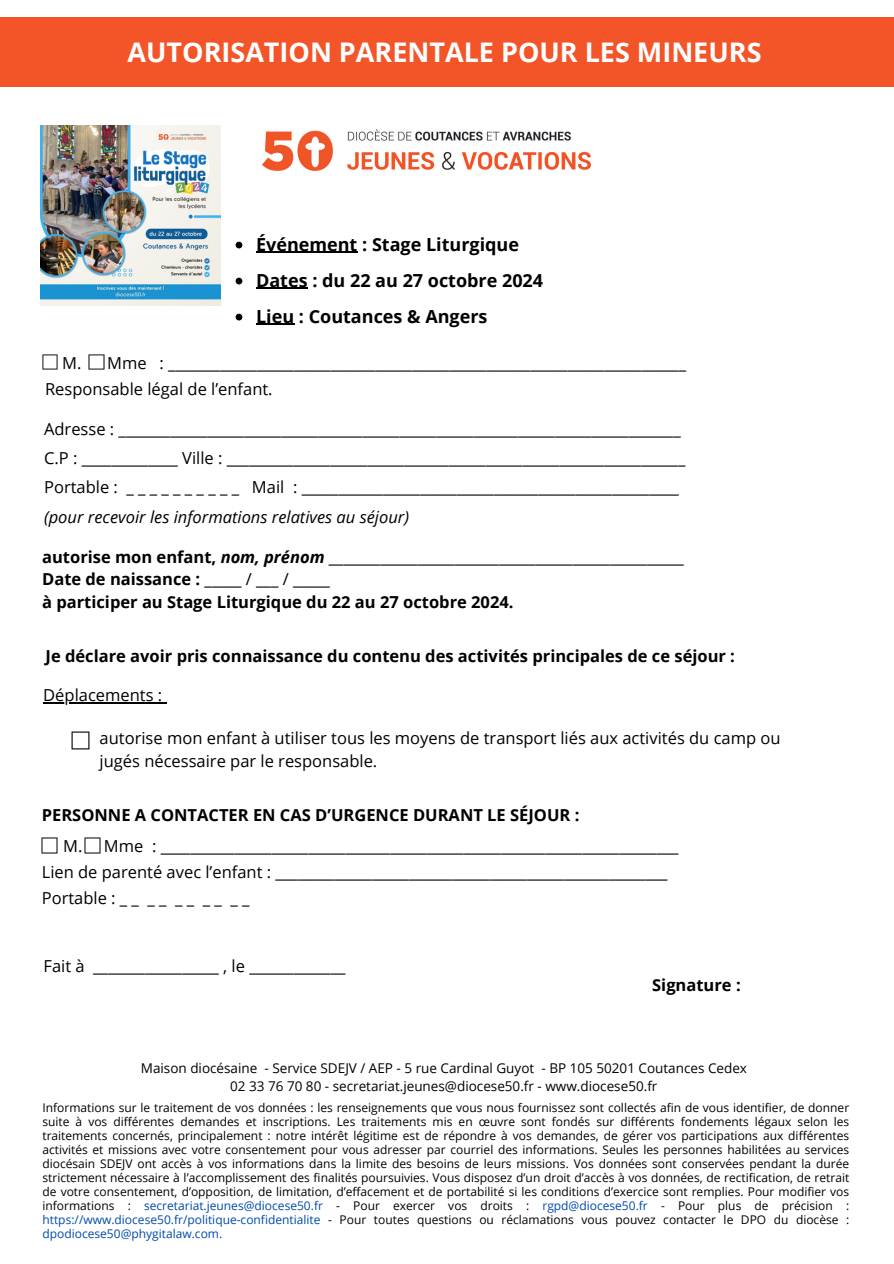
<style>
.page{position:relative;width:894px;height:1264px;background:#fff}
.page>*{position:absolute;margin:0;border:0;box-sizing:border-box;transform-origin:0 0}
.t1{font:700 27px "Open Sans";color:#fff}
.t2{font:700 18px "Open Sans";color:#000}
.t3{font:16.5px/25.8px "Open Sans";color:#000}
.t4{font:700 16.5px/22.5px "Open Sans";color:#000}
.t5{font:13.5px/18px "Open Sans";color:#000;text-align:center}
.t6{font:12px/14px "Open Sans";color:#000;text-align:justify}
.s1{font-style:italic}
.s2{font-weight:400}
.s3{color:#004aad}
</style>
<div class="page">
<img style="left:262px;top:129px;width:329px;height:42px">
<img style="left:42px;top:837px;width:15px;height:16px">
<img style="left:84px;top:837px;width:16px;height:16px">
<img style="left:71px;top:731px;width:18px;height:18px">
<div style="left:0;top:17px;width:893px;height:70px;background:#f35529"></div>
<img style="left:42px;top:354px;width:16px;height:16px">
<img style="left:89px;top:354px;width:15px;height:16px">
<img style="left:40px;top:126px;width:180px;height:180px">
<svg style="left:235px;top:242px;width:7px;height:6px"></svg>
<hr style="left:256px;top:252px;width:101px;height:1px;background:#000">
<svg style="left:235px;top:278px;width:7px;height:6px"></svg>
<hr style="left:256px;top:288px;width:51px;height:1px;background:#000">
<svg style="left:235px;top:314px;width:7px;height:6px"></svg>
<hr style="left:256px;top:324px;width:38px;height:1px;background:#000">
<hr style="left:43px;top:702px;width:119px;height:1px;background:#000">
<h4 class="t1" style="left:127px;top:33px;width:635px">AUTORISATION PARENTALE POUR LES MINEURS</h4>
<h4 class="t2" style="left:256px;top:231px;width:264px">Événement : Stage Liturgique</h4>
<p class="t2" style="left:256px;top:267px;width:288px">Dates : du 22 au 27 octobre 2024</p>
<h4 class="t2" style="left:256px;top:303px;width:233px">Lieu : Coutances &amp; Angers</h4>
<p class="t3" style="left:45px;top:349px;width:642px;text-indent:17px">M. Mme : ______________________________________________________________________<br>Responsable légal de l’enfant.</p>
<h2 class="t3" style="left:44px;top:414px;width:642px;line-height:29.2px">Adresse : ____________________________________________________________________________ C.P : _____________ Ville : ______________________________________________________________ Portable : _ _ _ _ _ _ _ _ _ _ Mail : ___________________________________________________ <span class="s1">(pour recevoir les informations relatives au séjour)</span></h2>
<h4 class="t4" style="left:42px;top:545px;width:643px">autorise mon enfant, <span class="s1">nom, prénom</span> <span class="s2">________________________________________________<br></span>Date de naissance : <span class="s2">_____ / ___ / _____<br></span>à participer au Stage Liturgique du 22 au 27 octobre 2024.</h4>
<p class="t4" style="left:46px;top:644px;width:690px">Je déclare avoir pris connaissance du contenu des activités principales de ce séjour :</p>
<p class="t3" style="left:43px;top:682px;width:120px">Déplacements :</p>
<p class="t3" style="left:100px;top:726px;width:682px;line-height:22.5px">autorise mon enfant à utiliser tous les moyens de transport liés aux activités du camp ou jugés nécessaire par le responsable.</p>
<h3 class="t4" style="left:42px;top:803px;width:539px">PERSONNE A CONTACTER EN CAS D’URGENCE DURANT LE SÉJOUR :</h3>
<p class="t3" style="left:42px;top:832px;width:638px;text-indent:21px">M. Mme : ______________________________________________________________________<br>Lien de parenté avec l’enfant : _____________________________________________________<br>Portable:__ __ __ __ __</p>
<h3 class="t3" style="left:43px;top:952px;width:303px">Fait à _________________ , le _____________</h3>
<h5 class="t4" style="left:652px;top:973px;width:90px">Signature :</h5>
<p class="t5" style="left:141px;top:1058px;width:607px">Maison diocésaine - Service SDEJV / AEP - 5 rue Cardinal Guyot - BP 105 50201 Coutances Cedex<br>02 33 76 70 80 - secretariat.jeunes@diocese50.fr - www.diocese50.fr</p>
<h4 class="t6" style="left:42px;top:1100px;width:808px">Informations sur le traitement de vos données : les renseignements que vous nous fournissez sont collectés afin de vous identifier, de donner suite à vos différentes demandes et inscriptions. Les traitements mis en œuvre sont fondés sur différents fondements légaux selon les traitements concernés, principalement : notre intérêt légitime est de répondre à vos demandes, de gérer vos participations aux différentes activités et missions avec votre consentement pour vous adresser par courriel des informations. Seules les personnes habilitées au services diocésain SDEJV ont accès à vos informations dans la limite des besoins de leurs missions. Vos données sont conservées pendant la durée strictement nécessaire à l’accomplissement des finalités poursuivies. Vous disposez d’un droit d’accès à vos données, de rectification, de retrait de votre consentement, d’opposition, de limitation, d’effacement et de portabilité si les conditions d’exercice sont remplies. Pour modifier vos informations : <span class="s3">secretariat.jeunes@diocese50.fr</span> - Pour exercer vos droits : <span class="s3">rgpd@diocese50.fr</span> - Pour plus de précision : <span class="s3">https://www.diocese50.fr/politique-confidentialite</span> - Pour toutes questions ou réclamations vous pouvez contacter le DPO du diocèse : <span class="s3">dpodiocese50@phygitalaw.com.</span></h4>
</div>
